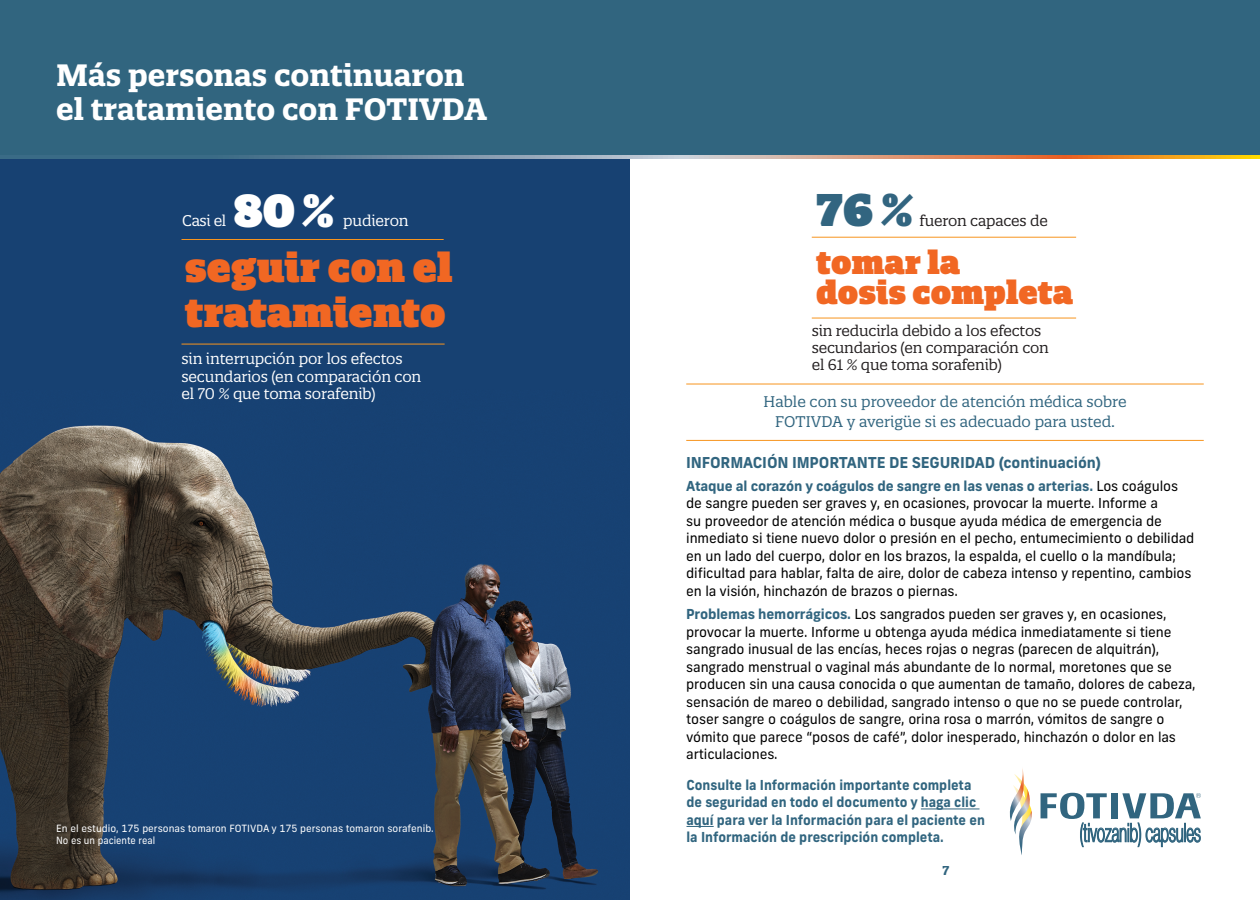
<style>
.page{position:relative;width:1260px;height:900px;background:#fff}
.page>*{position:absolute;margin:0;border:0;box-sizing:border-box;transform-origin:0 0}
.t1{font:900 45px "Quatro Slab";color:#fff}
.t2{font:900 44.5px "Quatro Slab";color:#326580}
.t3{font:900 40px/45px "Quatro Slab";color:#f16723}
.t4{font:900 32.12px/29.6px "Quatro Slab";color:#f16723}
.t5{font:700 30px/33.8px "Quatro Slab";color:#fff}
.t6{font:300 25.88px "Helvetica Neue";color:#31657f;scale:.56 1}
.t7{font:15px/17.5px "Quatro Slab";letter-spacing:-.01em;color:#fff}
.t8{font:15px/20px "Quatro Slab";color:#31657f;text-align:center}
.t9{font:700 15px "New Frank";letter-spacing:-.01em;color:#31657f}
.t10{font:14.88px/17.2px "Quatro Slab";letter-spacing:-.01em;color:#231f20}
.t11{font:13.75px/17.5px "New Frank";letter-spacing:-.01em;color:#000}
.t12{font:700 13.75px/17.5px "New Frank";color:#31657f;scale:.95 1}
.t13{font:700 12.5px "Quatro Slab";color:#31657f}
.t14{font:10px/12px "New Frank";color:#fff}
.s1{font-weight:700;color:#31657f}
</style>
<div class="page">
<svg style="left:1009px;top:768px;width:23px;height:87px"></svg>
<svg style="left:1041px;top:793px;width:160px;height:54px"></svg>
<hr style="left:921px;top:809px;width:59px;height:1px;background:#31657f">
<svg style="left:687px;top:826px;width:27px;height:1px"></svg>
<img style="left:0;top:159px;width:630px;height:741px">
<div style="left:0;top:0;width:1260px;height:157px;background:#31657f"></div>
<hr style="left:181px;top:239px;width:263px;height:1px;background:#f7941e">
<hr style="left:181px;top:344px;width:264px;height:1px;background:#f7941e">
<hr style="left:812px;top:237px;width:264px;height:1px;background:#f7941e">
<hr style="left:812px;top:318px;width:264px;height:1px;background:#f7941e">
<hr style="left:686px;top:384px;width:518px;height:1px;background:#f7941e">
<hr style="left:686px;top:440px;width:518px;height:1px;background:#f7941e">
<svg style="left:0;top:155px;width:1260px;height:4px"></svg>
<h3 class="t5" style="left:56px;top:58px;width:432px">Más personas continuaron el tratamiento con FOTIVDA</h3>
<p class="t7" style="left:182px;top:212px;width:46px">Casi el</p>
<h1 class="t1" style="left:233px;top:183px;width:104px">80%</h1>
<p class="t7" style="left:343px;top:212px;width:67px">pudieron</p>
<h3 class="t3" style="left:185px;top:245px;width:269px">seguir con el tratamiento</h3>
<p class="t7" style="left:181px;top:350px;width:241px">sin interrupción por los efectos secundarios (en comparación con el 70 % que toma sorafenib)</p>
<p class="t14" style="left:56px;top:822px;width:379px">En el estudio, 175 personas tomaron FOTIVDA y 175 personas tomaron sorafenib.<br>No es un paciente real</p>
<h2 class="t2" style="left:816px;top:182px;width:100px">76%</h2>
<p class="t10" style="left:919px;top:212px;width:130px">fueron capaces de</p>
<h3 class="t4" style="left:816px;top:248px;width:258px">tomar la<br>dosis completa</h3>
<p class="t10" style="left:812px;top:322px;width:239px">sin reducirla debido a los efectos secundarios (en comparación con el 61 % que toma sorafenib)</p>
<p class="t8" style="left:764px;top:391px;width:365px">Hable con su proveedor de atención médica sobre<br>FOTIVDA y averigüe si es adecuado para usted.</p>
<p class="t9" style="left:686px;top:453px;width:416px">INFORMACIÓN IMPORTANTE DE SEGURIDAD (continuación)</p>
<p class="t11" style="left:686px;top:477px;width:510px"><span class="s1">Ataque al corazón y coágulos de sangre en las venas o arterias.</span> Los coágulos de sangre pueden ser graves y, en ocasiones, provocar la muerte. Informe a<br>su proveedor de atención médica o busque ayuda médica de emergencia de inmediato si tiene nuevo dolor o presión en el pecho, entumecimiento o debilidad en un lado del cuerpo, dolor en los brazos, la espalda, el cuello o la mandíbula; dificultad para hablar, falta de aire, dolor de cabeza intenso y repentino, cambios en la visión, hinchazón de brazos o piernas.</p>
<p class="t11" style="left:686px;top:605px;width:511px"><span class="s1">Problemas hemorrágicos.</span> Los sangrados pueden ser graves y, en ocasiones, provocar la muerte. Informe u obtenga ayuda médica inmediatamente si tiene sangrado inusual de las encías, heces rojas o negras (parecen de alquitrán), sangrado menstrual o vaginal más abundante de lo normal, moretones que se producen sin una causa conocida o que aumentan de tamaño, dolores de cabeza, sensación de mareo o debilidad, sangrado intenso o que no se puede controlar, toser sangre o coágulos de sangre, orina rosa o marrón, vómitos de sangre o vómito que parece “posos de café”, dolor inesperado, hinchazón o dolor en las articulaciones.</p>
<p class="t12" style="left:687px;top:776px;width:316px">Consulte la Información importante completa de seguridad en todo el documento y haga clic aquí para ver la Información para el paciente en la Información de prescripción completa.</p>
<p class="t13" style="left:942px;top:863px;width:8px">7</p>
<h3 class="t6" style="left:1080px;top:812px;width:218px">(tivozanib) capsules</h3>
</div>
